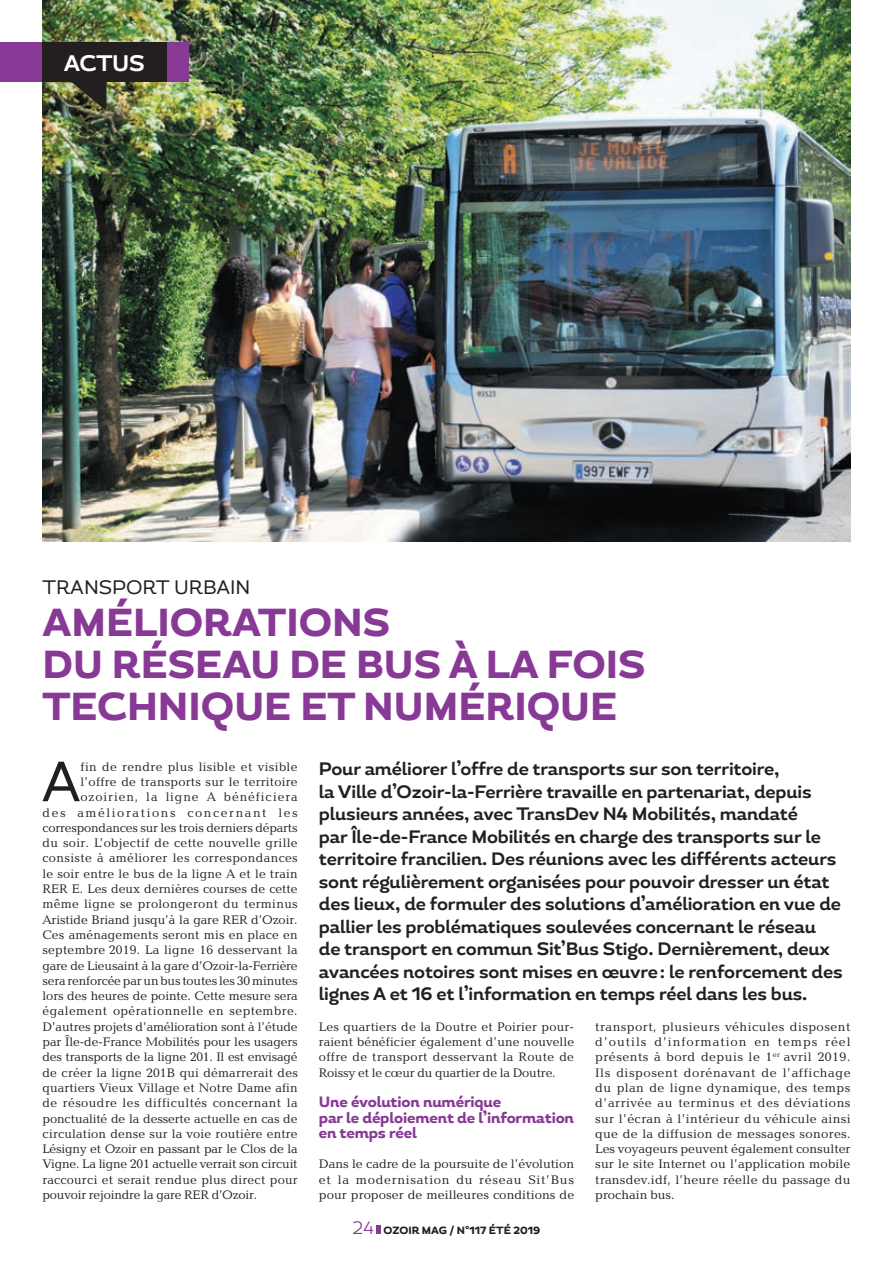
<style>
.page{position:relative;width:893px;height:1263px;background:#fff}
.page>*{position:absolute;margin:0;border:0;box-sizing:border-box;transform-origin:0 0}
.t1{font:56.4px "Magallanes";color:#231f20}
.t2{font:800 39px/42px "Magallanes";color:#883995}
.t3{font:700 22.5px "Magallanes";letter-spacing:-.01em;color:#fff}
.t4{font:19.5px "Magallanes";color:#231f20}
.t5{font:700 18px/22.5px "Magallanes";letter-spacing:-.01em;color:#231f20}
.t6{font:800 15px/15.3px "Magallanes";letter-spacing:-.01em;color:#883995}
.t7{font:12.75px/15.3px "Baltica";letter-spacing:.01em;color:#231f20;text-align:justify}
.t8{font:12.75px "Baltica";letter-spacing:-.01em;color:#231f20}
.t9{font:12.75px "Baltica";letter-spacing:.03em;color:#231f20}
.t10{font:12.75px "Baltica";letter-spacing:.035em;color:#231f20}
.t11{font:12.75px "Baltica";letter-spacing:.04em;color:#231f20}
.t12{font:12.75px "Baltica";letter-spacing:.13em;color:#231f20}
.t13{font:12.75px "Baltica";letter-spacing:.075em;color:#231f20}
.t14{font:800 10.5px "Magallanes";color:#231f20}
.s1{font-weight:300;font-size:18px;color:#883995}
</style>
<div class="page">
<img style="left:43px;top:0;width:807px;height:541px">
<div style="left:0;top:43px;width:43px;height:39px;background:#883995"></div>
<div style="left:167px;top:43px;width:22px;height:39px;background:#883995"></div>
<div style="left:43px;top:43px;width:124px;height:39px;background:#231f20"></div>
<svg style="left:59px;top:82px;width:48px;height:29px"></svg>
<div style="left:376px;top:1225px;width:5px;height:9px;background:#883995"></div>
<h3 class="t3" style="left:64px;top:49px;width:82px">ACTUS</h3>
<h3 class="t4" style="left:43px;top:575px;width:209px">TRANSPORT URBAIN</h3>
<h2 class="t2" style="left:43px;top:603px;width:604px">AMÉLIORATIONS<br>DU RÉSEAU DE BUS À LA FOIS<br>TECHNIQUE ET NUMÉRIQUE</h2>
<h1 class="t1" style="left:41px;top:746px;width:41px">A</h1>
<p class="t9" style="left:81px;top:758px;width:219px">fin de rendre plus lisible et visible</p>
<p class="t7" style="left:81px;top:774px;width:219px">l’offre de transports sur le territoire</p>
<p class="t13" style="left:81px;top:789px;width:218px">ozoirien, la ligne A bénéficiera</p>
<p class="t12" style="left:43px;top:804px;width:257px">des améliorations concernant les</p>
<p class="t8" style="left:43px;top:820px;width:257px">correspondances sur les trois derniers départs</p>
<p class="t7" style="left:43px;top:836px;width:257px">du soir. L’objectif de cette nouvelle grille</p>
<p class="t9" style="left:43px;top:850px;width:257px">consiste à améliorer les correspondances</p>
<p class="t7" style="left:43px;top:866px;width:256px">le soir entre le bus de la ligne A et le train</p>
<p class="t7" style="left:43px;top:881px;width:257px">RER E. Les deux dernières courses de cette</p>
<p class="t9" style="left:43px;top:896px;width:257px">même ligne se prolongeront du terminus</p>
<p class="t7" style="left:43px;top:912px;width:256px">Aristide Briand jusqu’à la gare RER d’Ozoir.</p>
<p class="t7" style="left:43px;top:927px;width:257px">Ces aménagements seront mis en place en</p>
<p class="t7" style="left:43px;top:943px;width:257px">septembre 2019. La ligne 16 desservant la</p>
<p class="t8" style="left:43px;top:957px;width:257px">gare de Lieusaint à la gare d’Ozoir-la-Ferrière</p>
<p class="t8" style="left:43px;top:973px;width:257px">sera renforcée par un bus toutes les 30 minutes</p>
<p class="t7" style="left:43px;top:989px;width:257px">lors des heures de pointe. Cette mesure sera</p>
<p class="t11" style="left:43px;top:1003px;width:257px">également opérationnelle en septembre.</p>
<p class="t8" style="left:43px;top:1018px;width:257px">D’autres projets d’amélioration sont à l’étude</p>
<p class="t7" style="left:43px;top:1034px;width:257px">par Île-de-France Mobilités pour les usagers</p>
<p class="t8" style="left:43px;top:1049px;width:257px">des transports de la ligne 201. Il est envisagé</p>
<p class="t7" style="left:43px;top:1065px;width:257px">de créer la ligne 201B qui démarrerait des</p>
<p class="t7" style="left:43px;top:1080px;width:257px">quartiers Vieux Village et Notre Dame afin</p>
<p class="t10" style="left:43px;top:1095px;width:257px">de résoudre les difficultés concernant la</p>
<p class="t7" style="left:43px;top:1111px;width:256px">ponctualité de la desserte actuelle en cas de</p>
<p class="t7" style="left:43px;top:1126px;width:257px">circulation dense sur la voie routière entre</p>
<p class="t8" style="left:43px;top:1141px;width:257px">Lésigny et Ozoir en passant par le Clos de la</p>
<p class="t8" style="left:43px;top:1156px;width:257px">Vigne. La ligne 201 actuelle verrait son circuit</p>
<p class="t7" style="left:43px;top:1172px;width:257px">raccourci et serait rendue plus direct pour</p>
<p class="t8" style="left:43px;top:1187px;width:216px">pouvoir rejoindre la gare RER d’Ozoir.</p>
<p class="t5" style="left:319px;top:758px;width:525px">Pour améliorer l’offre de transports sur son territoire,<br>la Ville d’Ozoir-la-Ferrière travaille en partenariat, depuis plusieurs années, avec TransDev N4 Mobilités, mandaté<br>par Île-de-France Mobilités en charge des transports sur le territoire francilien. Des réunions avec les différents acteurs sont régulièrement organisées pour pouvoir dresser un état des lieux, de formuler des solutions d’amélioration en vue de pallier les problématiques soulevées concernant le réseau<br>de transport en commun Sit’Bus Stigo. Dernièrement, deux avancées notoires sont mises en œuvre: le renforcement des lignes A et 16 et l’information en temps réel dans les bus.</p>
<p class="t7" style="left:595px;top:1019px;width:257px">transport, plusieurs véhicules disposent d’outils d’information en temps réel présents à bord depuis le 1<sup>er</sup> avril 2019.<br>Ils disposent dorénavant de l’affichage du plan de ligne dynamique, des temps d’arrivée au terminus et des déviations sur l’écran à l’intérieur du véhicule ainsi que de la diffusion de messages sonores.<br>Les voyageurs peuvent également consulter sur le site Internet ou l’application mobile transdev.idf, l’heure réelle du passage du prochain bus.</p>
<p class="t7" style="left:319px;top:1019px;width:257px">Les quartiers de la Doutre et Poirier pour&shy;raient bénéficier également d’une nouvelle offre de transport desservant la Route de Roissy et le cœur du quartier de la Doutre.</p>
<p class="t6" style="left:319px;top:1095px;width:257px">Une évolution numérique<br>par le déploiement de l’information en temps réel</p>
<p class="t7" style="left:319px;top:1157px;width:257px">Dans le cadre de la poursuite de l’évolution et la modernisation du réseau Sit’Bus pour proposer de meilleures conditions de</p>
<p class="t14" style="left:353px;top:1224px;width:189px"><span class="s1">24</span> OZOIR MAG / N°117 ÉTÉ 2019</p>
</div>
